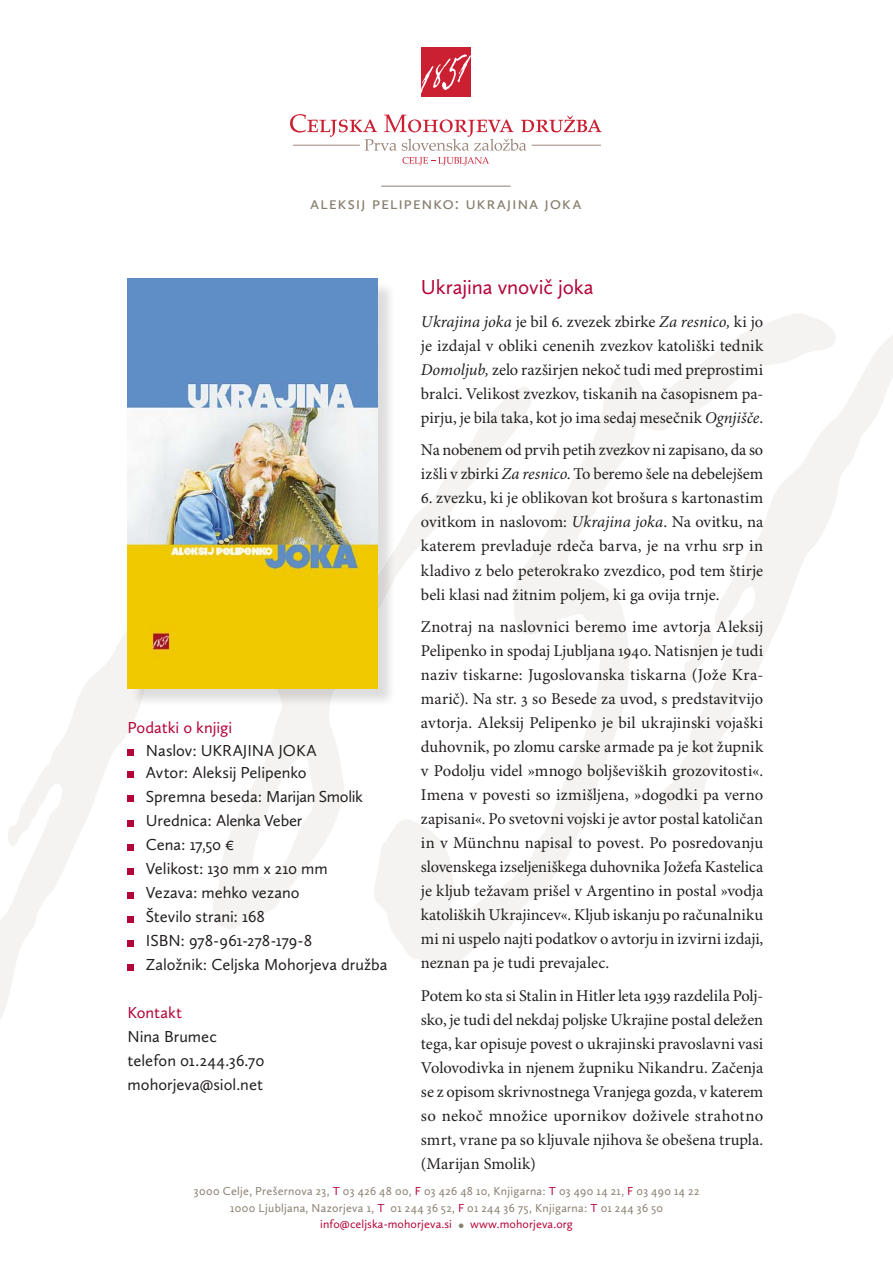
<style>
.page{position:relative;width:893px;height:1263px;background:#fff}
.page>*{position:absolute;margin:0;border:0;box-sizing:border-box;transform-origin:0 0}
.besedilo{font:21px "Calluna Sans";letter-spacing:-.01em;color:#b30437}
.besedilo-2{font:18px "Calluna Sans";letter-spacing:.035em;color:#887f6f}
.besedilo-3{font:16.5px/24px "Minion Pro";color:#231f20;text-align:justify}
.podatki_o_knjigi{font:16.5px "Calluna Sans";color:#231f20}
.podatki_o_knjigi-2{font:16.5px "Calluna Sans";color:#b30437}
.besedilo-4{font:12px "Calluna Sans";letter-spacing:.025em;color:#887f6f}
.t1{font:12px "Calluna Sans";letter-spacing:.01em;color:#b30437}
.s1{font-style:italic}
.s2{color:#b30437}
.s3{font-size:16.5px;color:#887f6f}
</style>
<div class="page">
<svg style="left:219px;top:708px;width:125px;height:221px"></svg>
<svg style="left:374px;top:314px;width:456px;height:655px"></svg>
<svg style="left:0;top:524px;width:219px;height:495px"></svg>
<svg style="left:6px;top:789px;width:34px;height:61px"></svg>
<svg style="left:655px;top:327px;width:238px;height:515px"></svg>
<div style="left:421px;top:47px;width:50px;height:50px;background:#cb1f32"></div>
<svg style="left:421px;top:54px;width:50px;height:39px"></svg>
<svg style="left:290px;top:114px;width:312px;height:37px"></svg>
<hr style="left:293px;top:145px;width:67px;height:1px;background:#9e887e">
<hr style="left:532px;top:145px;width:69px;height:1px;background:#9e887e">
<svg style="left:402px;top:157px;width:87px;height:8px"></svg>
<div style="left:128px;top:749px;width:6px;height:7px;background:#b30437"></div>
<svg style="left:128px;top:772px;width:6px;height:6px"></svg>
<svg style="left:128px;top:796px;width:6px;height:6px"></svg>
<svg style="left:128px;top:820px;width:6px;height:6px"></svg>
<svg style="left:128px;top:844px;width:6px;height:6px"></svg>
<svg style="left:128px;top:868px;width:6px;height:6px"></svg>
<svg style="left:128px;top:892px;width:6px;height:6px"></svg>
<svg style="left:128px;top:916px;width:6px;height:6px"></svg>
<svg style="left:128px;top:940px;width:6px;height:6px"></svg>
<svg style="left:128px;top:964px;width:6px;height:6px"></svg>
<hr style="left:381px;top:186px;width:129px;height:1px;background:#887f6f">
<div style="left:130px;top:281px;width:266px;height:427px;background:#231f20;opacity:.15"></div>
<img style="left:128px;top:279px;width:249px;height:410px">
<p class="besedilo-2" style="left:310px;top:192px;width:273px">aleksij pelipenko: ukrajina joka</p>
<p class="podatki_o_knjigi-2" style="left:128px;top:718px;width:106px">Podatki o knjigi</p>
<p class="podatki_o_knjigi" style="left:146px;top:740px;width:172px">Naslov: UKRAJINA JOKA</p>
<p class="podatki_o_knjigi" style="left:146px;top:763px;width:162px">Avtor: Aleksij Pelipenko</p>
<p class="podatki_o_knjigi" style="left:146px;top:787px;width:219px">Spremna beseda: Marijan Smolik</p>
<p class="podatki_o_knjigi" style="left:146px;top:811px;width:158px">Urednica: Alenka Veber</p>
<p class="podatki_o_knjigi" style="left:146px;top:835px;width:90px">Cena: 17,50 €</p>
<p class="podatki_o_knjigi" style="left:146px;top:859px;width:183px">Velikost: 130 mm x 210 mm</p>
<p class="podatki_o_knjigi" style="left:146px;top:883px;width:155px">Vezava: mehko vezano</p>
<p class="podatki_o_knjigi" style="left:146px;top:907px;width:121px">Število strani: 168</p>
<p class="podatki_o_knjigi" style="left:146px;top:931px;width:168px">ISBN: 978-961-278-179-8</p>
<p class="podatki_o_knjigi" style="left:146px;top:955px;width:243px">Založnik: Celjska Mohorjeva družba</p>
<p class="podatki_o_knjigi-2" style="left:128px;top:1003px;width:56px">Kontakt</p>
<p class="podatki_o_knjigi" style="left:128px;top:1027px;width:91px">Nina Brumec</p>
<p class="podatki_o_knjigi" style="left:128px;top:1051px;width:138px">telefon 01.244.36.70</p>
<p class="podatki_o_knjigi" style="left:128px;top:1075px;width:137px">mohorjeva@siol.net</p>
<p class="besedilo" style="left:421px;top:275px;width:174px">Ukrajina vnovič joka</p>
<p class="besedilo-3" style="left:421px;top:310px;width:344px"><span class="s1">Ukrajina joka</span> je bil 6. zvezek zbirke <span class="s1">Za resnico,</span> ki jo je izdajal v obliki cenenih zvezkov katoliški tednik <span class="s1">Domoljub,</span> zelo razširjen nekoč tudi med preprostimi bralci. Velikost zvezkov, tiskanih na časopisnem pa&shy;pirju, je bila taka, kot jo ima sedaj mesečnik <span class="s1">Ognjišče</span>.</p>
<p class="besedilo-3" style="left:421px;top:439px;width:344px">Na nobenem od prvih petih zvezkov ni zapisano, da so izšli v zbirki <span class="s1">Za resnico</span>. To beremo šele na debelejšem</p>
<p class="besedilo-3" style="left:421px;top:487px;width:344px">6. zvezku, ki je oblikovan kot brošura s kartonastim ovitkom in naslovom: <span class="s1">Ukrajina joka</span>. Na ovitku, na katerem prevladuje rdeča barva, je na vrhu srp in kladivo z belo peterokrako zvezdico, pod tem štirje beli klasi nad žitnim poljem, ki ga ovija trnje.</p>
<p class="besedilo-3" style="left:421px;top:615px;width:344px">Znotraj na naslovnici beremo ime avtorja Aleksij Pelipenko in spodaj Ljubljana 1940. Natisnjen je tudi naziv tiskarne: Jugoslovanska tiskarna (Jože Kra&shy;marič). Na str. 3 so Besede za uvod, s predstavitvijo avtorja. Aleksij Pelipenko je bil ukrajinski vojaški duhovnik, po zlomu carske armade pa je kot župnik v Podolju videl »mnogo boljševiških grozovitosti«.<br>Imena v povesti so izmišljena, »dogodki pa verno zapisani«. Po svetovni vojski je avtor postal katoličan in v Münchnu napisal to povest. Po posredovanju slovenskega izseljeniškega duhovnika Jožefa Kastelica je kljub težavam prišel v Argentino in postal »vodja katoliških Ukrajincev«. Kljub iskanju po računalniku mi ni uspelo najti podatkov o avtorju in izvirni izdaji, neznan pa je tudi prevajalec.</p>
<p class="besedilo-3" style="left:421px;top:984px;width:344px">Potem ko sta si Stalin in Hitler leta 1939 razdelila Polj&shy;sko, je tudi del nekdaj poljske Ukrajine postal deležen tega, kar opisuje povest o ukrajinski pravoslavni vasi Volovodivka in njenem župniku Nikandru. Začenja se z opisom skrivnostnega Vranjega gozda, v katerem so nekoč množice upornikov doživele strahotno smrt, vrane pa so kljuvale njihova še obešena trupla. (Marijan Smolik)</p>
<p class="besedilo-4" style="left:194px;top:1184px;width:507px">3000 Celje, Prešernova 23, <span class="s2">T</span> 03 426 48 00, <span class="s2">F</span> 03 426 48 10, Knjigarna: <span class="s2">T</span> 03 490 14 21, <span class="s2">F</span> 03 490 14 22</p>
<p class="besedilo-4" style="left:230px;top:1201px;width:434px">1000 Ljubljana, Nazorjeva 1, <span class="s2">T</span> 01 244 36 52, <span class="s2">F</span> 01 244 36 75, Knjigarna: <span class="s2">T</span> 01 244 36 50</p>
<p class="t1" style="left:320px;top:1217px;width:254px">info@celjska-mohorjeva.si <span class="s3">•</span> www.mohorjeva.org</p>
</div>
